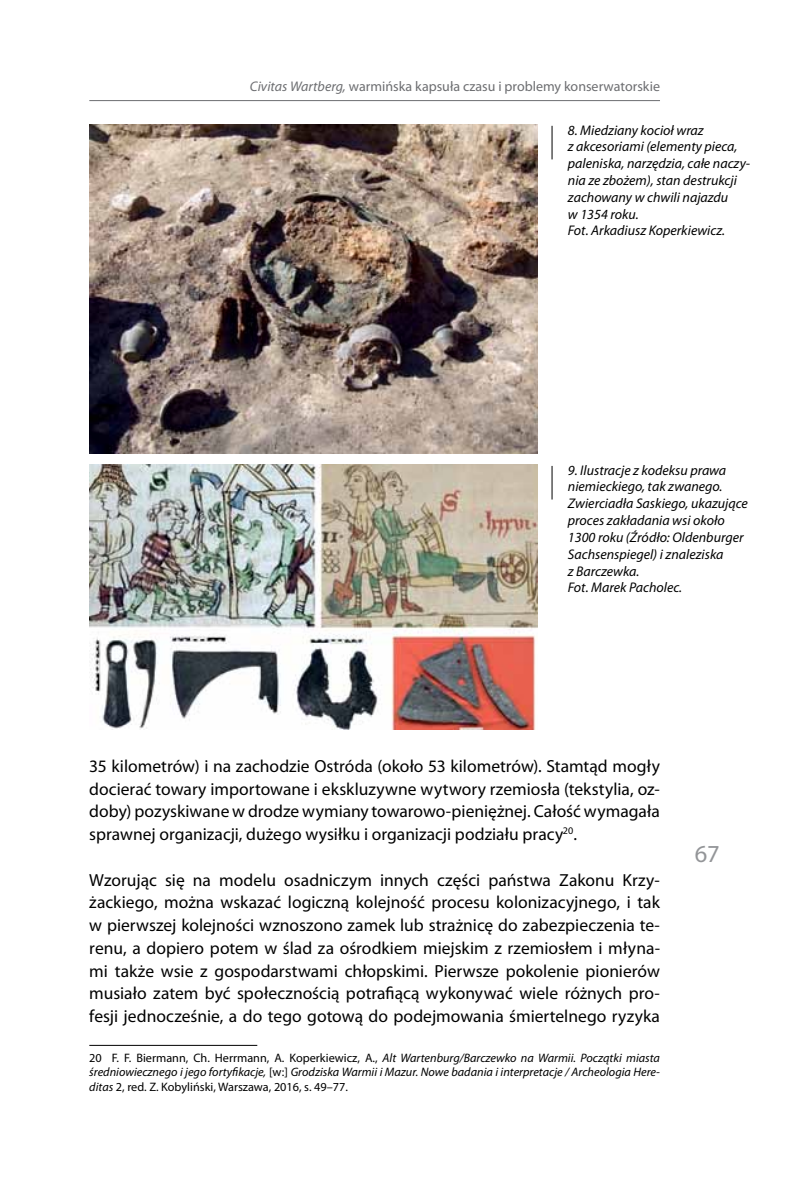
<style>
.page{position:relative;width:794px;height:1191px;background:#fff}
.page>*{position:absolute;margin:0;border:0;box-sizing:border-box;transform-origin:0 0}
.t1{font:24.5px "Myriad Pro";color:#939598}
.t2{font:17.5px/22.8px "Myriad Pro";color:#000;text-align:justify}
.t3{font:italic 14px/16.8px "Myriad Pro";color:#000}
.t4{font:14px "Myriad Pro";color:#6d6e71}
.t5{font:italic 12.25px/14.7px "Myriad Pro";color:#000;text-align:justify}
.s1{font-style:italic}
.s2{font-style:normal}
</style>
<div class="page">
<hr style="left:89px;top:1045px;width:168px;height:1px;background:#000">
<img style="left:89px;top:124px;width:448px;height:330px">
<img style="left:89px;top:464px;width:448px;height:265px">
<hr style="left:552px;top:126px;width:1px;height:33px;background:#000">
<hr style="left:552px;top:466px;width:1px;height:33px;background:#000">
<hr style="left:89px;top:100px;width:571px;height:1px;background:#6d6e71">
<p class="t4" style="left:250px;top:78px;width:411px"><span class="s1">Civitas Wartberg,</span> warmińska kapsuła czasu i problemy konserwatorskie</p>
<p class="t3" style="left:568px;top:121px;width:184px">8. Miedziany kocioł wraz<br>z akcesoriami (elementy pieca, paleniska, narzędzia, całe naczy&shy;nia ze zbożem), stan destrukcji zachowany w chwili najazdu<br>w 1354 roku.<br>Fot. Arkadiusz Koperkiewicz.</p>
<p class="t3" style="left:568px;top:461px;width:181px">9. Ilustracje z kodeksu prawa niemieckiego, tak zwanego.<br>Zwierciadła Saskiego, ukazujące proces zakładania wsi około<br>1300 roku (Źródło: Oldenburger<br>Sachsenspiegel) i znaleziska<br>z Barczewka.<br>Fot. Marek Pacholec.</p>
<p class="t2" style="left:89px;top:754px;width:572px">35 kilometrów) i na zachodzie Ostróda (około 53 kilometrów). Stamtąd mogły docierać towary importowane i ekskluzywne wytwory rzemiosła (tekstylia, oz&shy;doby) pozyskiwane w drodze wymiany towarowo-pieniężnej. Całość wymagała sprawnej organizacji, dużego wysiłku i organizacji podziału pracy<sup>20</sup>.</p>
<p class="t2" style="left:89px;top:868px;width:572px">Wzorując się na modelu osadniczym innych części państwa Zakonu Krzy&shy;żackiego, można wskazać logiczną kolejność procesu kolonizacyjnego, i tak w pierwszej kolejności wznoszono zamek lub strażnicę do zabezpieczenia te&shy;renu, a dopiero potem w ślad za ośrodkiem miejskim z rzemiosłem i młyna&shy;mi także wsie z gospodarstwami chłopskimi. Pierwsze pokolenie pionierów musiało zatem być społecznością potrafiącą wykonywać wiele różnych pro&shy;fesji jednocześnie, a do tego gotową do podejmowania śmiertelnego ryzyka</p>
<p class="t5" style="left:89px;top:1050px;width:572px"><span class="s2">20 F. F. Biermann, Ch. Herrmann, A. Koperkiewicz, A.,</span> Alt Wartenburg/Barczewko na Warmii. Początki miasta średniowiecznego i jego fortyfikacje, <span class="s2">[w:]</span> Grodziska Warmii i Mazur. Nowe badania i interpretacje / Archeologia Here&shy;ditas <span class="s2">2, red. Z. Kobyliński, Warszawa, 2016, s. 49–77.</span></p>
<h1 class="t1" style="left:694px;top:838px;width:27px">67</h1>
</div>
